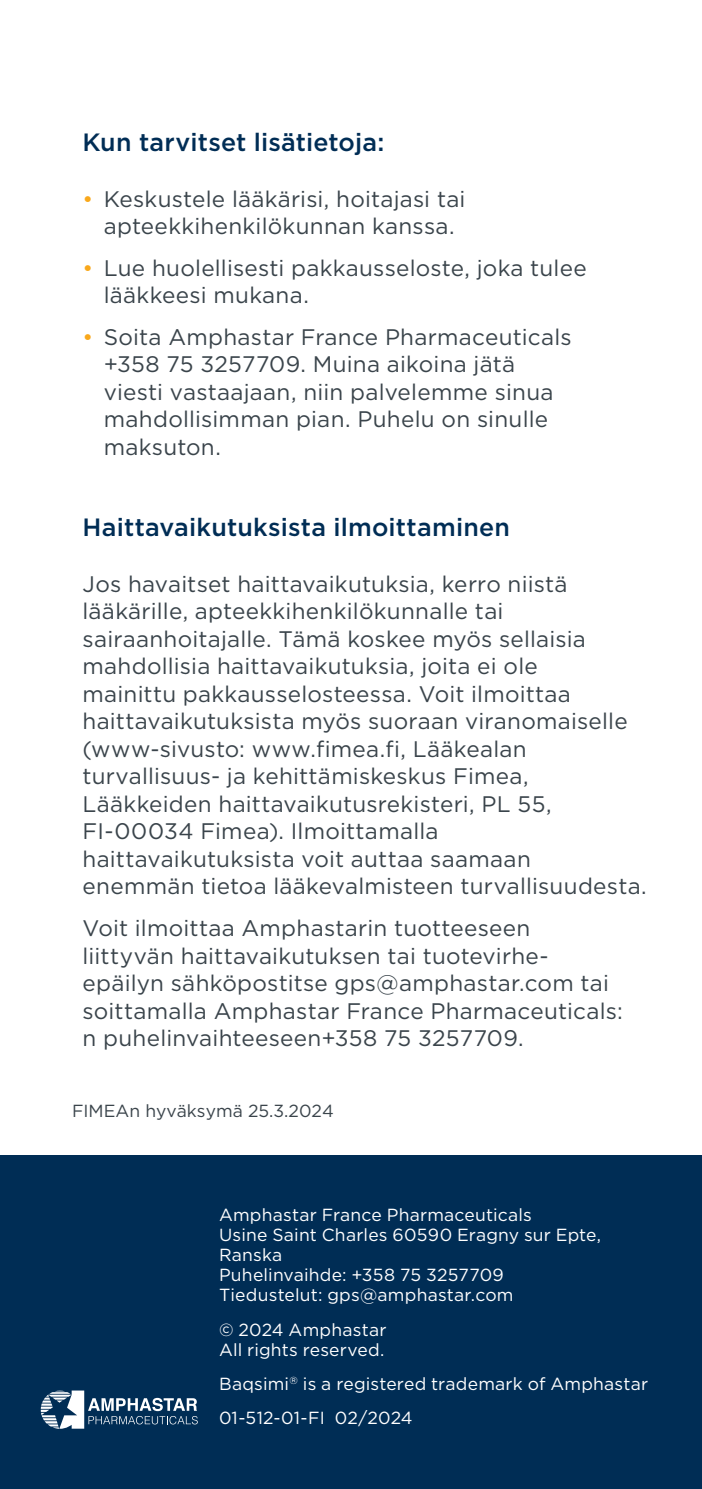
<style>
.page{position:relative;width:702px;height:1489px;background:#fff}
.page>*{position:absolute;margin:0;border:0;box-sizing:border-box;transform-origin:0 0}
.t1{font:500 25px "Gotham HTF";letter-spacing:.005em;color:#002d55}
.t2{font:22.5px/27.5px "Gotham HTF";letter-spacing:.01em;color:#3a444b}
.t3{font:17.5px/20px "Gotham HTF";letter-spacing:.01em;color:#fff}
.t4{font:17.5px "Gotham HTF";color:#3a444b}
.s1{color:#f9a81b}
</style>
<div class="page">
<div style="left:0;top:1155px;width:702px;height:333px;background:#002d55"></div>
<svg style="left:41px;top:1390px;width:157px;height:38px"></svg>
<p class="t1" style="left:82px;top:128px;width:303px">Kun tarvitset lisätietoja:</p>
<p class="t2" style="left:82px;top:184px;width:384px;text-align:center"><span class="s1">•</span> Keskustele lääkärisi, hoitajasi tai apteekkihenkilökunnan kanssa.</p>
<p class="t2" style="left:104px;top:254px;width:484px;text-indent:-21px"><span class="s1">•</span> Lue huolellisesti pakkausseloste, joka tulee lääkkeesi mukana.</p>
<p class="t2" style="left:104px;top:323px;width:469px;text-indent:-21px"><span class="s1">•</span> Soita Amphastar France Pharmaceuticals +358 75 3257709. Muina aikoina jätä viesti vastaajaan, niin palvelemme sinua mahdollisimman pian. Puhelu on sinulle maksuton.</p>
<p class="t1" style="left:82px;top:513px;width:429px">Haittavaikutuksista ilmoittaminen</p>
<p class="t2" style="left:82px;top:569px;width:565px">Jos havaitset haittavaikutuksia, kerro niistä lääkärille, apteekkihenkilökunnalle tai sairaanhoitajalle. Tämä koskee myös sellaisia mahdollisia haittavaikutuksia, joita ei ole<br>mainittu pakkausselosteessa. Voit ilmoittaa haittavaikutuksista myös suoraan viranomaiselle (www-sivusto: www.fimea.fi, Lääkealan turvallisuus- ja kehittämiskeskus Fimea, Lääkkeiden haittavaikutusrekisteri, PL 55, FI-00034 Fimea). Ilmoittamalla haittavaikutuksista voit auttaa saamaan enemmän tietoa lääkevalmisteen turvallisuudesta.</p>
<p class="t2" style="left:82px;top:914px;width:542px">Voit ilmoittaa Amphastarin tuotteeseen liittyvän haittavaikutuksen tai tuotevirhe&shy;epäilyn sähköpostitse gps@amphastar.com tai soittamalla Amphastar France Pharmaceuticals: n puhelinvaihteeseen+358 75 3257709.</p>
<p class="t4" style="left:72px;top:1100px;width:263px">FIMEAn hyväksymä 25.3.2024</p>
<p class="t3" style="left:219px;top:1204px;width:383px">Amphastar France Pharmaceuticals<br>Usine Saint Charles 60590 Eragny sur Epte,<br>Ranska<br>Puhelinvaihde: +358 75 3257709<br>Tiedustelut: gps@amphastar.com</p>
<p class="t3" style="left:219px;top:1319px;width:169px">© 2024 Amphastar<br>All rights reserved.</p>
<p class="t3" style="left:219px;top:1366px;width:430px;line-height:34.2px">Baqsimi<sup>®</sup> is a registered trademark of Amphastar<br>01-512-01-FI 02/2024</p>
</div>
